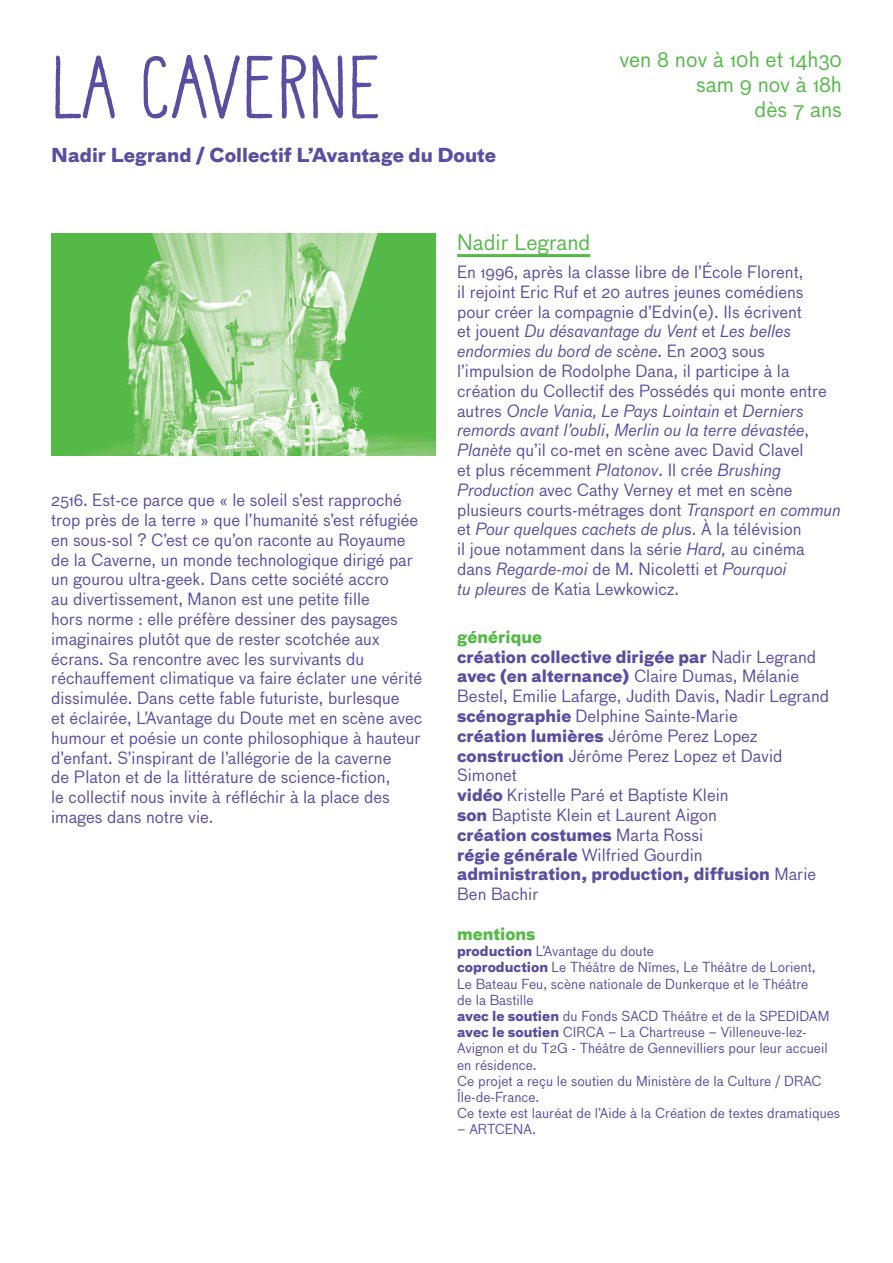
<style>
.page{position:relative;width:893px;height:1263px;background:#fff}
.page>*{position:absolute;margin:0;border:0;box-sizing:border-box;transform-origin:0 0}
.t1{font:90px "Maingauche";letter-spacing:-.06em;color:#5b4ea0}
.t2{font:21px/25.2px "Bau";color:#54b947;text-align:right}
.t3{font:700 18.75px "Bau";color:#5b4ea0}
.t4{font:16.5px/19.8px "Bau";color:#5b4ea0}
.t5{font:700 16.5px "Bau";color:#54b947}
.t6{font:13.5px/16.2px "Bau";color:#5b4ea0}
.s1{font-style:italic}
.s2{font-weight:700;color:#54b947}
.s3{font-weight:700}
</style>
<div class="page">
<img style="left:51px;top:234px;width:385px;height:221px">
<hr style="left:457px;top:254px;width:133px;height:3px;background:#54b947">
<h1 class="t1" style="left:51px;top:37px;width:334px">LA CAVERNE</h1>
<p class="t3" style="left:51px;top:143px;width:447px">Nadir Legrand / Collectif L’Avantage du Doute</p>
<p class="t2" style="left:619px;top:47px;width:224px">ven 8 nov à 10h et 14h30 sam 9 nov à 18h</p>
<p class="t2" style="left:755px;top:97px;width:89px">dès 7 ans</p>
<p class="t4" style="left:51px;top:490px;width:372px">2516. Est-ce parce que « le soleil s’est rapproché trop près de la terre » que l’humanité s’est réfugiée en sous-sol ? C’est ce qu’on raconte au Royaume de la Caverne, un monde technologique dirigé par un gourou ultra-geek. Dans cette société accro<br>au divertissement, Manon est une petite fille<br>hors norme : elle préfère dessiner des paysages imaginaires plutôt que de rester scotchée aux écrans. Sa rencontre avec les survivants du réchauffement climatique va faire éclater une vérité dissimulée. Dans cette fable futuriste, burlesque<br>et éclairée, L’Avantage du Doute met en scène avec humour et poésie un conte philosophique à hauteur d’enfant. S’inspirant de l’allégorie de la caverne<br>de Platon et de la littérature de science-fiction,<br>le collectif nous invite à réfléchir à la place des images dans notre vie.</p>
<p class="t2" style="left:457px;top:229px;width:135px">Nadir Legrand</p>
<p class="t4" style="left:457px;top:262px;width:385px">En 1996, après la classe libre de l’École Florent,<br>il rejoint Eric Ruf et 20 autres jeunes comédiens pour créer la compagnie d’Edvin(e). Ils écrivent<br>et jouent <span class="s1">Du désavantage du Vent</span> et <span class="s1">Les belles endormies du bord de scène</span>. En 2003 sous l’impulsion de Rodolphe Dana, il participe à la création du Collectif des Possédés qui monte entre autres <span class="s1">Oncle Vania, Le Pays Lointain</span> et <span class="s1">Derniers remords avant l’oubli</span>, <span class="s1">Merlin ou la terre dévastée</span>, <span class="s1">Planète</span> qu’il co-met en scène avec David Clavel<br>et plus récemment <span class="s1">Platonov</span>. Il crée <span class="s1">Brushing Production</span> avec Cathy Verney et met en scène plusieurs courts-métrages dont <span class="s1">Transport en commun </span>et <span class="s1">Pour quelques cachets de plu</span>s. À la télévision<br>il joue notamment dans la série <span class="s1">Hard,</span> au cinéma dans <span class="s1">Regarde-moi</span> de M. Nicoletti et <span class="s1">Pourquoi<br>tu pleures</span> de Katia Lewkowicz.</p>
<p class="t4" style="left:457px;top:627px;width:373px"><span class="s2">générique<br></span><span class="s3">création collective dirigée par</span> Nadir Legrand <span class="s3">avec (en alternance)</span> Claire Dumas, Mélanie Bestel, Emilie Lafarge, Judith Davis, Nadir Legrand <span class="s3">scénographie</span> Delphine Sainte-Marie<br><span class="s3">création lumières</span> Jérôme Perez Lopez <span class="s3">construction</span> Jérôme Perez Lopez et David Simonet<br><span class="s3">vidéo</span> Kristelle Paré et Baptiste Klein<br><span class="s3">son</span> Baptiste Klein et Laurent Aigon<br><span class="s3">création costumes</span> Marta Rossi<br><span class="s3">régie générale</span> Wilfried Gourdin <span class="s3">administration, production, diffusion</span> Marie Ben Bachir</p>
<p class="t5" style="left:457px;top:922px;width:80px">mentions</p>
<p class="t6" style="left:457px;top:943px;width:385px"><span class="s3">production</span> L’Avantage du doute<br><span class="s3">coproduction</span> Le Théâtre de Nîmes, Le Théâtre de Lorient,<br>Le Bateau Feu, scène nationale de Dunkerque et le Théâtre<br>de la Bastille<br><span class="s3">avec le soutien</span> du Fonds SACD Théâtre et de la SPEDIDAM <span class="s3">avec le soutien</span> CIRCA – La Chartreuse – Villeneuve-lez-Avignon et du T2G - Théâtre de Gennevilliers pour leur accueil en résidence.<br>Ce projet a reçu le soutien du Ministère de la Culture / DRAC Île-de-France.<br>Ce texte est lauréat de l’Aide à la Création de textes dramatiques</p>
<p class="t6" style="left:457px;top:1121px;width:80px">– ARTCENA.</p>
</div>
